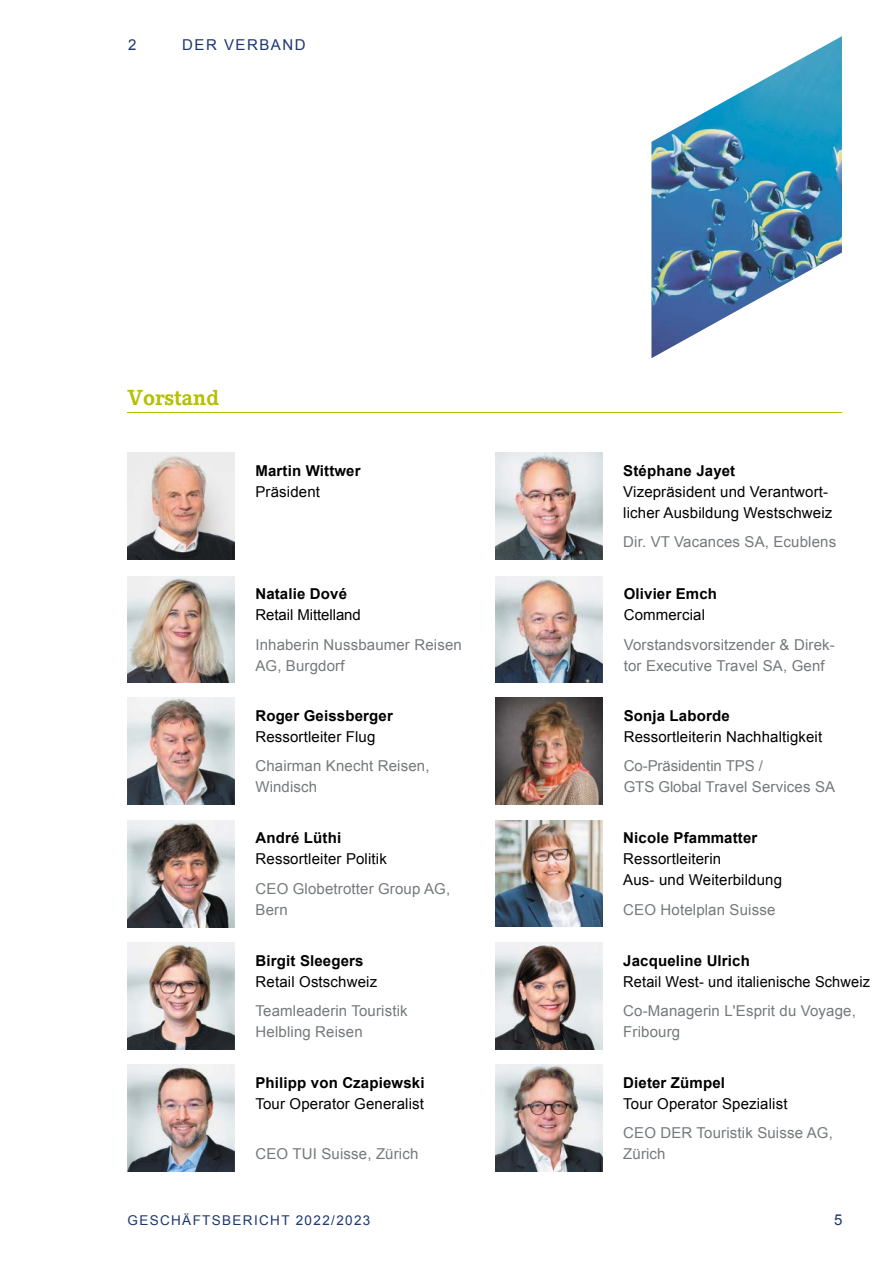
<style>
.page{position:relative;width:893px;height:1263px;background:#fff}
.page>*{position:absolute;margin:0;border:0;box-sizing:border-box;transform-origin:0 0}
.t1{font:700 22.5px "Corporate E";color:#b4c000}
.t2{font:15px/21px "Arial";letter-spacing:.01em;color:#75797c}
.t3{font:15px/21px "Arial";letter-spacing:.01em;color:#000}
.t4{font:700 15px "Arial";letter-spacing:.01em;color:#000}
.t5{font:15px "Arial";letter-spacing:.1em;color:#1d376f}
.t6{font:13.5px "Arial";letter-spacing:.1em;color:#1d376f}
</style>
<div class="page">
<hr style="left:128px;top:412px;width:714px;height:1px;background:#b4c000">
<img style="left:128px;top:576px;width:106px;height:106px">
<img style="left:128px;top:820px;width:106px;height:107px">
<img style="left:128px;top:943px;width:106px;height:106px">
<img style="left:495px;top:943px;width:107px;height:106px">
<img style="left:495px;top:1065px;width:107px;height:106px">
<img style="left:128px;top:1065px;width:106px;height:106px">
<img style="left:495px;top:820px;width:107px;height:107px">
<img style="left:496px;top:576px;width:106px;height:107px">
<img style="left:127px;top:698px;width:107px;height:106px">
<img style="left:128px;top:453px;width:106px;height:106px">
<img style="left:495px;top:453px;width:107px;height:106px">
<img style="left:651px;top:36px;width:191px;height:322px">
<img style="left:496px;top:698px;width:106px;height:106px">
<p class="t5" style="left:128px;top:35px;width:10px">2</p>
<p class="t5" style="left:182px;top:35px;width:125px">DER VERBAND</p>
<h1 class="t1" style="left:128px;top:384px;width:93px">Vorstand</h1>
<p class="t4" style="left:255px;top:461px;width:107px">Martin Wittwer</p>
<p class="t3" style="left:255px;top:481px;width:66px">Präsident</p>
<p class="t4" style="left:255px;top:584px;width:93px">Natalie Dové</p>
<p class="t3" style="left:255px;top:604px;width:107px">Retail Mittelland</p>
<p class="t2" style="left:255px;top:634px;width:208px">Inhaberin Nussbaumer Reisen<br>AG, Burgdorf</p>
<p class="t4" style="left:255px;top:706px;width:139px">Roger Geissberger</p>
<p class="t3" style="left:255px;top:726px;width:122px">Ressortleiter Flug</p>
<p class="t2" style="left:255px;top:756px;width:176px">Chairman Knecht Reisen,<br>Windisch</p>
<p class="t4" style="left:256px;top:828px;width:87px">André Lüthi</p>
<p class="t3" style="left:256px;top:849px;width:133px">Ressortleiter Politik</p>
<p class="t2" style="left:256px;top:878px;width:196px">CEO Globetrotter Group AG,<br>Bern</p>
<p class="t4" style="left:256px;top:951px;width:109px">Birgit Sleegers</p>
<p class="t3" style="left:256px;top:971px;width:123px">Retail Ostschweiz</p>
<p class="t2" style="left:256px;top:1001px;width:154px">Teamleaderin Touristik<br>Helbling Reisen</p>
<p class="t4" style="left:255px;top:1073px;width:171px">Philipp von Czapiewski</p>
<p class="t3" style="left:255px;top:1093px;width:170px">Tour Operator Generalist</p>
<p class="t2" style="left:255px;top:1144px;width:164px">CEO TUI Suisse, Zürich</p>
<p class="t4" style="left:623px;top:461px;width:113px">Stéphane Jayet</p>
<p class="t3" style="left:623px;top:481px;width:210px">Vizepräsident und Verantwort&shy;licher Ausbildung Westschweiz</p>
<p class="t2" style="left:623px;top:532px;width:214px">Dir. VT Vacances SA, Ecublens</p>
<p class="t4" style="left:624px;top:584px;width:95px">Olivier Emch</p>
<p class="t3" style="left:624px;top:605px;width:83px">Commercial</p>
<p class="t2" style="left:624px;top:634px;width:213px">Vorstandsvorsitzender &amp; Direk&shy;tor Executive Travel SA, Genf</p>
<p class="t4" style="left:624px;top:706px;width:107px">Sonja Laborde</p>
<p class="t3" style="left:624px;top:726px;width:200px">Ressortleiterin Nachhaltigkeit</p>
<p class="t2" style="left:624px;top:756px;width:213px">Co-Präsidentin TPS /<br>GTS Global Travel Services SA</p>
<p class="t4" style="left:623px;top:828px;width:136px">Nicole Pfammatter</p>
<p class="t3" style="left:623px;top:849px;width:160px">Ressortleiterin<br>Aus- und Weiterbildung</p>
<p class="t2" style="left:623px;top:899px;width:154px">CEO Hotelplan Suisse</p>
<p class="t4" style="left:623px;top:951px;width:128px">Jacqueline Ulrich</p>
<p class="t3" style="left:623px;top:971px;width:248px">Retail West- und italienische Schweiz</p>
<p class="t2" style="left:623px;top:1001px;width:234px">Co-Managerin L'Esprit du Voyage,<br>Fribourg</p>
<p class="t4" style="left:623px;top:1073px;width:103px">Dieter Zümpel</p>
<p class="t3" style="left:623px;top:1093px;width:166px">Tour Operator Spezialist</p>
<p class="t2" style="left:623px;top:1123px;width:211px">CEO DER Touristik Suisse AG,<br>Zürich</p>
<p class="t6" style="left:128px;top:1211px;width:244px">GESCHÄFTSBERICHT 2022/2023</p>
<p class="t5" style="left:834px;top:1209px;width:10px">5</p>
</div>
